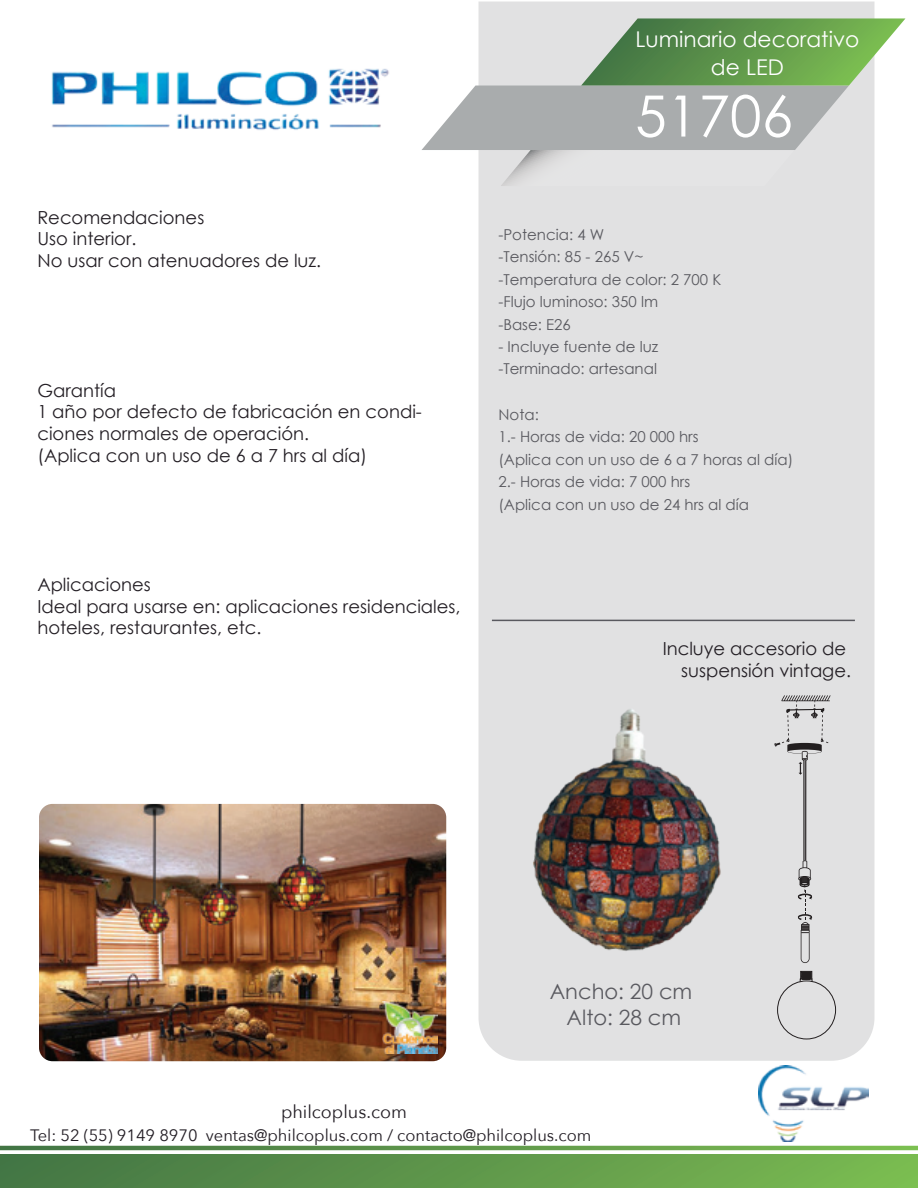
<style>
.page{position:relative;width:918px;height:1190px;background:#fff}
.page>*{position:absolute;margin:0;border:0;box-sizing:border-box;transform-origin:0 0}
.t1{font:57px "Century Gothic";color:#fff}
.t2{font:21.75px/28.5px "Century Gothic";color:#fff;text-align:center}
.t3{font:21px/25.5px "Century Gothic";color:#59595f;text-align:center}
.t4{font:18px/21.6px "Century Gothic";color:#231e24}
.t5{font:18px "Avenir Next";color:#221d24}
.t6{font:16.5px "Avenir Next";color:#221d24}
.t7{font:15px/22.5px "Century Gothic";color:#59595f}
</style>
<div class="page">
<svg style="left:478px;top:2px;width:396px;height:1059px;background:#e2e2e3"></svg>
<img style="left:758px;top:1065px;width:111px;height:76px">
<img style="left:51px;top:68px;width:338px;height:62px">
<svg style="left:422px;top:18px;width:483px;height:168px;background:#b8c5b5"></svg>
<hr style="left:492px;top:619px;width:363px;height:2px;background:#59595f">
<img style="left:39px;top:804px;width:407px;height:257px">
<svg style="left:0;top:1145px;width:918px;height:42px;background:#6fa25d"></svg>
<img style="left:506px;top:685px;width:242px;height:322px">
<img style="left:382px;top:1001px;width:56px;height:52px">
<hr style="left:803px;top:760px;width:2px;height:101px;background:#231f20">
<hr style="left:805px;top:760px;width:1px;height:100px;background:#231f20">
<svg style="left:774px;top:695px;width:57px;height:79px;background:#c7c6c7"></svg>
<svg style="left:798px;top:860px;width:14px;height:103px"></svg>
<svg style="left:800px;top:971px;width:12px;height:10px"></svg>
<div style="left:777px;top:980px;width:59px;height:59px;border:1px solid #231f20;border-radius:50%"></div>
<p class="t2" style="left:636px;top:24px;width:225px">Luminario decorativo de LED</p>
<p class="t4" style="left:37px;top:206px;width:285px">Recomendaciones<br>Uso interior.<br>No usar con atenuadores de luz.</p>
<p class="t4" style="left:37px;top:379px;width:386px">Garantía<br>1 año por defecto de fabricación en condi&shy;ciones normales de operación.<br>(Aplica con un uso de 6 a 7 hrs al día)</p>
<p class="t4" style="left:37px;top:573px;width:425px">Aplicaciones<br>Ideal para usarse en: aplicaciones residenciales, hoteles, restaurantes, etc.</p>
<h1 class="t1" style="left:635px;top:76px;width:159px">51706</h1>
<p class="t7" style="left:498px;top:223px;width:224px">-Potencia: 4 W<br>-Tensión: 85 - 265 V~ -Temperatura de color: 2 700 K -Flujo luminoso: 350 lm<br>-Base: E26</p>
<p class="t7" style="left:498px;top:335px;width:161px">- Incluye fuente de luz</p>
<p class="t7" style="left:498px;top:357px;width:160px">-Terminado: artesanal</p>
<p class="t7" style="left:498px;top:403px;width:296px">Nota:<br>1.- Horas de vida: 20 000 hrs<br>(Aplica con un uso de 6 a 7 horas al día)<br>2.- Horas de vida: 7 000 hrs<br>(Aplica con un uso de 24 hrs al día</p>
<p class="t4" style="left:663px;top:637px;width:190px;text-align:right">Incluye accesorio de suspensión vintage.</p>
<p class="t3" style="left:550px;top:978px;width:144px">Ancho: 20 cm<br>Alto: 28 cm</p>
<p class="t5" style="left:281px;top:1096px;width:127px">philcoplus.com</p>
<p class="t6" style="left:30px;top:1121px;width:563px">Tel: 52 (55) 9149 8970 ventas@philcoplus.com / contacto@philcoplus.com</p>
</div>
